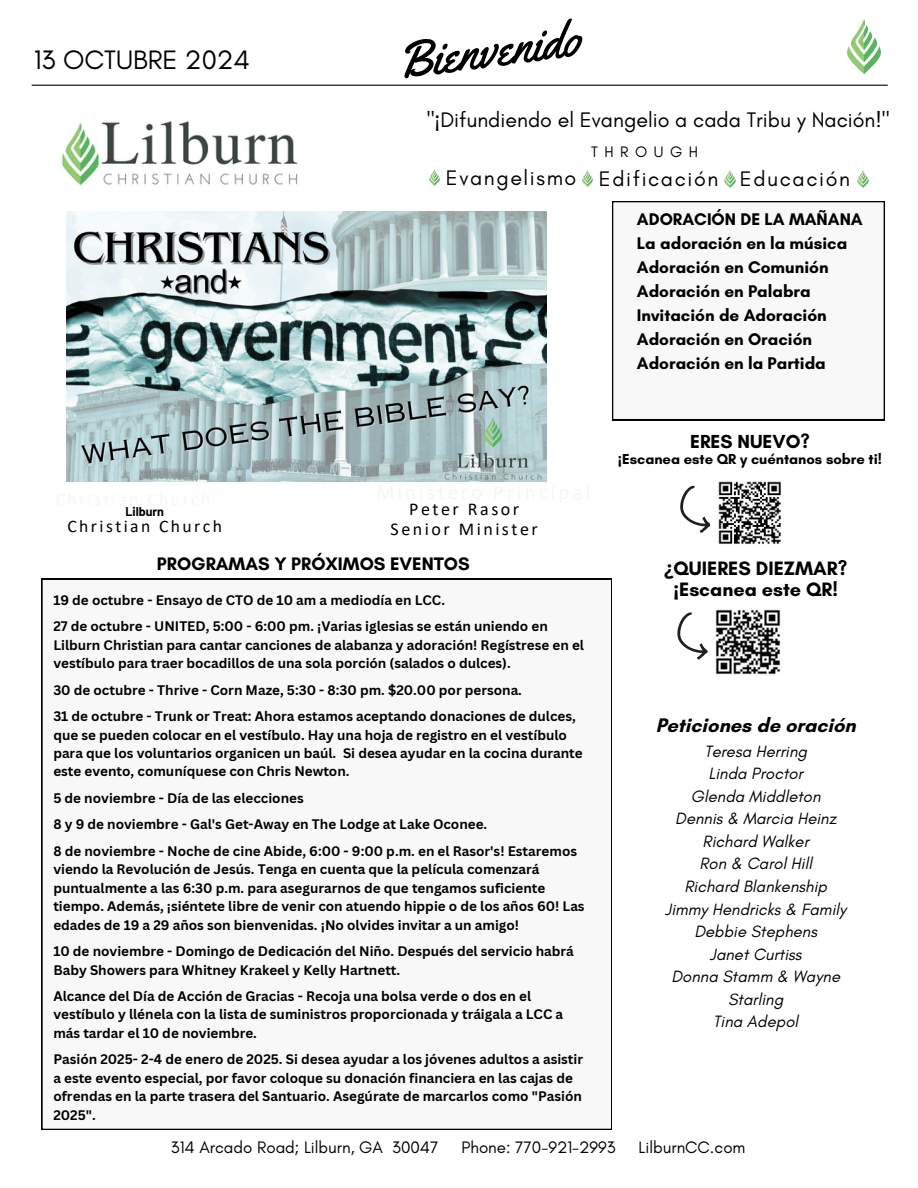
<style>
.page{position:relative;width:918px;height:1188px;background:#fff}
.page>*{position:absolute;margin:0;border:0;box-sizing:border-box;transform-origin:0 0}
.t1{font:50.7px "Yellowtail";color:#000}
.t2{font:27.15px "Glacial Indifference";color:#000}
.t3{font:21.45px "Glacial Indifference";color:#000}
.t4{font:21.45px "Glacial Indifference";letter-spacing:.075em;color:#000}
.t5{font:700 19.95px "Glacial Indifference";color:#000}
.t6{font:700 19.8px/20.9px "Glacial Indifference";color:#000;text-align:center}
.t7{font:700 19.2px "Glacial Indifference";color:#000}
.t8{font:700 18.45px "Glacial Indifference";color:#000}
.t9{font:18px "Calibri";letter-spacing:.14em;color:#000}
.t10{font:17.7px "Calibri";letter-spacing:.14em;color:#000}
.t11{font:700 17.25px "Glacial Indifference";color:#000}
.t12{font:16.95px "Glacial Indifference";color:#000}
.t13{font:italic 16.65px/22.5px "Glacial Indifference";color:#000;text-align:center}
.t14{font:15.45px "Glacial Indifference";letter-spacing:.42em;color:#000}
.t15{font:700 14.7px "Glacial Indifference";color:#000}
.t16{font:700 13.5px/18.5px "Canva Sans";color:#000}
.t17{font:700 12.45px "Barlow";color:#000}
.s1{font-family:"Noto Sans"}
</style>
<div class="page">
<hr style="left:32px;top:85px;width:856px;height:1px;background:#000">
<svg style="left:612px;top:201px;width:272px;height:219px"></svg>
<svg style="left:680px;top:486px;width:30px;height:47px"></svg>
<img style="left:718px;top:481px;width:63px;height:63px">
<img style="left:715px;top:609px;width:66px;height:66px">
<img style="left:429px;top:170px;width:11px;height:15px">
<img style="left:858px;top:170px;width:10px;height:17px">
<img style="left:725px;top:170px;width:10px;height:17px">
<img style="left:582px;top:170px;width:11px;height:16px">
<svg style="left:42px;top:579px;width:570px;height:551px"></svg>
<svg style="left:677px;top:612px;width:31px;height:48px"></svg>
<img style="left:847px;top:19px;width:34px;height:55px">
<img style="left:62px;top:121px;width:236px;height:65px">
<img style="left:66px;top:211px;width:481px;height:270px">
<p class="t2" style="left:34px;top:43px;width:218px">13 OCTUBRE 2024</p>
<p class="t17" style="left:125px;top:503px;width:40px">Lilburn</p>
<p class="t10" style="left:67px;top:519px;width:156px">Christian Church</p>
<p class="t1" style="left:393px;top:29px;width:186px;rotate:-7deg">Bienvenido</p>
<h3 class="t3" style="left:427px;top:106px;width:465px">"<span class="s1">¡</span>Difundiendo el Evangelio a cada Tribu y Nación!"</h3>
<p class="t4" style="left:599px;top:166px;width:121px">Edificación</p>
<p class="t14" style="left:591px;top:142px;width:108px">THROUGH</p>
<p class="t4" style="left:446px;top:164px;width:132px">Evangelismo</p>
<p class="t4" style="left:740px;top:166px;width:112px">Educación</p>
<p class="t11" style="left:637px;top:209px;width:227px">ADORACIÓN DE LA MAÑANA</p>
<p class="t11" style="left:637px;top:233px;width:212px">La adoración en la música</p>
<p class="t11" style="left:637px;top:257px;width:193px">Adoración en Comunión</p>
<p class="t11" style="left:637px;top:281px;width:175px">Adoración en Palabra</p>
<p class="t11" style="left:637px;top:305px;width:191px">Invitación de Adoración</p>
<p class="t11" style="left:637px;top:329px;width:177px">Adoración en Oración</p>
<p class="t11" style="left:637px;top:353px;width:190px">Adoración en la Partida</p>
<p class="t9" style="left:409px;top:501px;width:111px">Peter Rasor</p>
<p class="t9" style="left:391px;top:521px;width:149px">Senior Minister</p>
<h5 class="t7" style="left:690px;top:430px;width:121px">ERES NUEVO?</h5>
<h5 class="t15" style="left:618px;top:450px;width:266px"><span class="s1">¡</span>Escanea este QR y cuéntanos sobre ti!</h5>
<p class="t8" style="left:157px;top:553px;width:314px">PROGRAMAS Y PRÓXIMOS EVENTOS</p>
<p class="t16" style="left:53px;top:590px;width:393px">19 de octubre - Ensayo de CTO de 10 am a mediodía en LCC.</p>
<p class="t16" style="left:53px;top:617px;width:532px">27 de octubre - UNITED, 5:00 - 6:00 pm. ¡Varias iglesias se están uniendo en<br>Lilburn Christian para cantar canciones de alabanza y adoración! Regístrese en el vestíbulo para traer bocadillos de una sola porción (salados o dulces).</p>
<p class="t16" style="left:53px;top:680px;width:470px">30 de octubre - Thrive - Corn Maze, 5:30 - 8:30 pm. $20.00 por persona.</p>
<p class="t16" style="left:53px;top:707px;width:531px">31 de octubre - Trunk or Treat: Ahora estamos aceptando donaciones de dulces, que se pueden colocar en el vestíbulo. Hay una hoja de registro en el vestíbulo para que los voluntarios organicen un baúl. Si desea ayudar en la cocina durante este evento, comuníquese con Chris Newton.</p>
<p class="t16" style="left:53px;top:788px;width:252px">5 de noviembre - Día de las elecciones</p>
<p class="t16" style="left:53px;top:815px;width:436px">8 y 9 de noviembre - Gal's Get-Away en The Lodge at Lake Oconee.</p>
<p class="t16" style="left:53px;top:841px;width:533px">8 de noviembre - Noche de cine Abide, 6:00 - 9:00 p.m. en el Rasor's! Estaremos viendo la Revolución de Jesús. Tenga en cuenta que la película comenzará puntualmente a las 6:30 p.m. para asegurarnos de que tengamos suficiente tiempo. Además, ¡siéntete libre de venir con atuendo hippie o de los años 60! Las edades de 19 a 29 años son bienvenidas. ¡No olvides invitar a un amigo!</p>
<p class="t16" style="left:53px;top:942px;width:522px">10 de noviembre - Domingo de Dedicación del Niño. Después del servicio habrá<br>Baby Showers para Whitney Krakeel y Kelly Hartnett.</p>
<p class="t16" style="left:53px;top:986px;width:511px">Alcance del Día de Acción de Gracias - Recoja una bolsa verde o dos en el vestíbulo y llénela con la lista de suministros proporcionada y tráigala a LCC a más tardar el 10 de noviembre.</p>
<p class="t16" style="left:53px;top:1050px;width:531px">Pasión 2025- 2-4 de enero de 2025. Si desea ayudar a los jóvenes adultos a asistir a este evento especial, por favor coloque su donación financiera en las cajas de ofrendas en la parte trasera del Santuario. Asegúrate de marcarlos como "Pasión 2025".</p>
<p class="t6" style="left:664px;top:558px;width:185px"><span class="s1">¿</span>QUIERES DIEZMAR? <span class="s1">¡</span>Escanea este QR!</p>
<h5 class="t5" style="left:656px;top:713px;width:202px">Peticiones de oración</h5>
<p class="t13" style="left:704px;top:740px;width:104px">Teresa Herring</p>
<p class="t13" style="left:709px;top:762px;width:96px">Linda Proctor</p>
<p class="t13" style="left:691px;top:785px;width:131px">Glenda Middleton</p>
<p class="t13" style="left:675px;top:807px;width:163px">Dennis &amp; Marcia Heinz</p>
<p class="t13" style="left:703px;top:830px;width:108px">Richard Walker</p>
<p class="t13" style="left:699px;top:852px;width:114px">Ron &amp; Carol Hill</p>
<p class="t13" style="left:684px;top:875px;width:144px">Richard Blankenship</p>
<p class="t13" style="left:665px;top:897px;width:183px">Jimmy Hendricks &amp; Family</p>
<h6 class="t13" style="left:694px;top:920px;width:124px">Debbie Stephens</h6>
<h4 class="t13" style="left:710px;top:943px;width:93px">Janet Curtiss</h4>
<p class="t13" style="left:671px;top:965px;width:170px">Donna Stamm &amp; Wayne<br>Starling</p>
<p class="t13" style="left:713px;top:1010px;width:86px">Tina Adepol</p>
<p class="t12" style="left:171px;top:1137px;width:269px">314 Arcado Road; Lilburn, GA 30047</p>
<p class="t12" style="left:461px;top:1137px;width:156px">Phone: 770-921-2993</p>
<p class="t12" style="left:639px;top:1137px;width:108px">LilburnCC.com</p>
</div>
